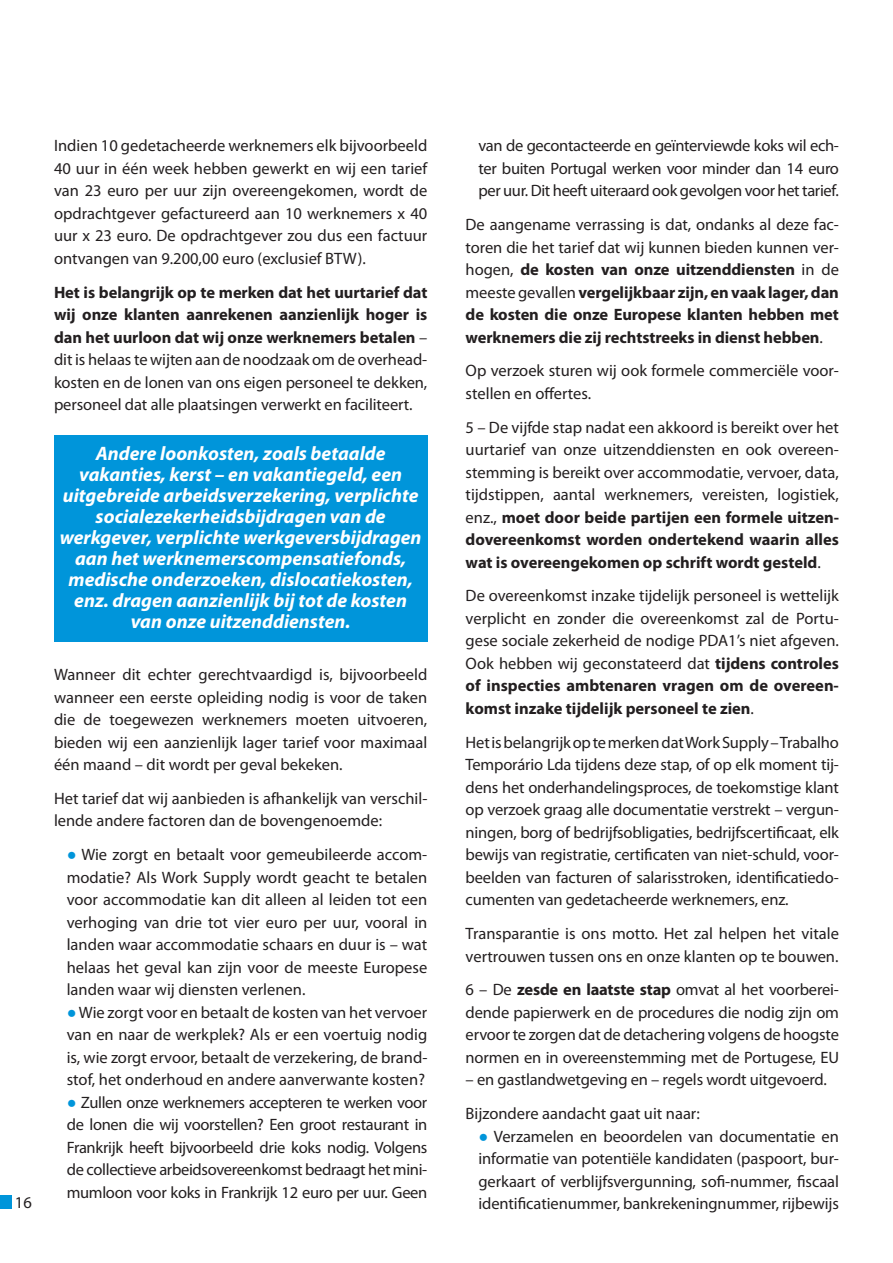
<style>
.page{position:relative;width:893px;height:1263px;background:#fff}
.page>*{position:absolute;margin:0;border:0;box-sizing:border-box;transform-origin:0 0}
.t1{font:italic 700 19.5px/21px "Myriad Pro";color:#fff;text-align:center}
.t2{font:16.5px/22.5px "Myriad Pro";color:#231f20;text-align:justify}
.t3{font:700 16.5px/22.5px "Myriad Pro";letter-spacing:-.005em;color:#231f20;text-align:justify}
.s1{font-weight:700}
.s2{font-family:"Arial";color:#0095da}
.s3{font-weight:400}
</style>
<div class="page">
<div style="left:0;top:1195px;width:11px;height:14px;background:#0095da"></div>
<div style="left:54px;top:435px;width:373px;height:207px;background:#0095da"></div>
<p class="t2" style="left:15px;top:1190px;width:18px">16</p>
<p class="t2" style="left:54px;top:134px;width:375px">Indien 10 gedetacheerde werknemers elk bijvoorbeeld 40 uur in één week hebben gewerkt en wij een tarief van 23 euro per uur zijn overeengekomen, wordt de opdrachtgever gefactureerd aan 10 werknemers x 40 uur x 23 euro. De opdrachtgever zou dus een factuur ontvangen van 9.200,00 euro (exclusief BTW).</p>
<p class="t2" style="left:54px;top:280px;width:375px"><span class="s1">Het is belangrijk op te merken dat het uurtarief dat wij onze klanten aanrekenen aanzienlijk hoger is dan het uurloon dat wij onze werknemers betalen</span> – dit is helaas te wijten aan de noodzaak om de overhead&shy;kosten en de lonen van ons eigen personeel te dekken, personeel dat alle plaatsingen verwerkt en faciliteert.</p>
<p class="t1" style="left:60px;top:443px;width:363px">Andere loonkosten, zoals betaalde vakanties, kerst – en vakantiegeld, een uitgebreide arbeidsverzekering, verplichte socialezekerheidsbijdragen van de werkgever, verplichte werkgeversbijdragen aan het werknemerscompensatiefonds, medische onderzoeken, dislocatiekosten, enz. dragen aanzienlijk bij tot de kosten van onze uitzenddiensten.</p>
<p class="t2" style="left:54px;top:663px;width:375px">Wanneer dit echter gerechtvaardigd is, bijvoorbeeld wanneer een eerste opleiding nodig is voor de taken die de toegewezen werknemers moeten uitvoeren, bieden wij een aanzienlijk lager tarief voor maximaal één maand – dit wordt per geval bekeken.</p>
<p class="t2" style="left:54px;top:787px;width:375px">Het tarief dat wij aanbieden is afhankelijk van verschil&shy;lende andere factoren dan de bovengenoemde:</p>
<p class="t2" style="left:67px;top:843px;width:362px"><span class="s2">●</span> Wie zorgt en betaalt voor gemeubileerde accom&shy;modatie? Als Work Supply wordt geacht te betalen voor accommodatie kan dit alleen al leiden tot een verhoging van drie tot vier euro per uur, vooral in landen waar accommodatie schaars en duur is – wat helaas het geval kan zijn voor de meeste Europese landen waar wij diensten verlenen.</p>
<p class="t2" style="left:67px;top:1000px;width:362px"><span class="s2">●</span> Wie zorgt voor en betaalt de kosten van het vervoer van en naar de werkplek? Als er een voertuig nodig is, wie zorgt ervoor, betaalt de verzekering, de brand&shy;stof, het onderhoud en andere aanverwante kosten?</p>
<p class="t2" style="left:67px;top:1091px;width:362px"><span class="s2">●</span> Zullen onze werknemers accepteren te werken voor de lonen die wij voorstellen? Een groot restaurant in Frankrijk heeft bijvoorbeeld drie koks nodig. Volgens de collectieve arbeidsovereenkomst bedraagt het mini&shy;mumloon voor koks in Frankrijk 12 euro per uur. Geen</p>
<p class="t2" style="left:478px;top:134px;width:362px">van de gecontacteerde en geïnterviewde koks wil ech&shy;ter buiten Portugal werken voor minder dan 14 euro per uur. Dit heeft uiteraard ook gevolgen voor het tarief.</p>
<p class="t3" style="left:466px;top:213px;width:375px"><span class="s3">De aangename verrassing is dat, ondanks al deze fac&shy;toren die het tarief dat wij kunnen bieden kunnen ver&shy;hogen,</span> de kosten van onze uitzenddiensten <span class="s3">in de meeste gevallen</span> vergelijkbaar zijn, en vaak lager, dan de kosten die onze Europese klanten hebben met werknemers die zij rechtstreeks in dienst hebben<span class="s3">.</span></p>
<p class="t2" style="left:466px;top:359px;width:375px">Op verzoek sturen wij ook formele commerciële voor&shy;stellen en offertes.</p>
<p class="t2" style="left:466px;top:416px;width:375px">5 – De vijfde stap nadat een akkoord is bereikt over het uurtarief van onze uitzenddiensten en ook overeen&shy;stemming is bereikt over accommodatie, vervoer, data, tijdstippen, aantal werknemers, vereisten, logistiek, enz., <span class="s1">moet door beide partijen een formele uitzen&shy;dovereenkomst worden ondertekend waarin alles wat is overeengekomen op schrift wordt gesteld</span>.</p>
<p class="t2" style="left:466px;top:584px;width:375px">De overeenkomst inzake tijdelijk personeel is wettelijk verplicht en zonder die overeenkomst zal de Portu&shy;gese sociale zekerheid de nodige PDA1’s niet afgeven.<br>Ook hebben wij geconstateerd dat <span class="s1">tijdens controles of inspecties ambtenaren vragen om de overeen&shy;komst inzake tijdelijk personeel te zien</span>.</p>
<p class="t2" style="left:466px;top:731px;width:375px">Het is belangrijk op te merken dat Work Supply – Trabalho Temporário Lda tijdens deze stap, of op elk moment tij&shy;dens het onderhandelingsproces, de toekomstige klant op verzoek graag alle documentatie verstrekt – vergun&shy;ningen, borg of bedrijfsobligaties, bedrijfscertificaat, elk bewijs van registratie, certificaten van niet-schuld, voor&shy;beelden van facturen of salarisstroken, identificatiedo&shy;cumenten van gedetacheerde werknemers, enz.</p>
<p class="t2" style="left:466px;top:922px;width:375px">Transparantie is ons motto. Het zal helpen het vitale vertrouwen tussen ons en onze klanten op te bouwen.</p>
<p class="t2" style="left:466px;top:978px;width:375px">6 – De <span class="s1">zesde en laatste stap</span> omvat al het voorberei&shy;dende papierwerk en de procedures die nodig zijn om ervoor te zorgen dat de detachering volgens de hoogste normen en in overeenstemming met de Portugese, EU</p>
<p class="t2" style="left:466px;top:1063px;width:363px;line-height:33.8px">– en gastlandwetgeving en – regels wordt uitgevoerd.<br>Bijzondere aandacht gaat uit naar:</p>
<p class="t2" style="left:478px;top:1124px;width:362px"><span class="s2">●</span> Verzamelen en beoordelen van documentatie en informatie van potentiële kandidaten (paspoort, bur&shy;gerkaart of verblijfsvergunning, sofi-nummer, fiscaal identificatienummer, bankrekeningnummer, rijbewijs</p>
</div>
